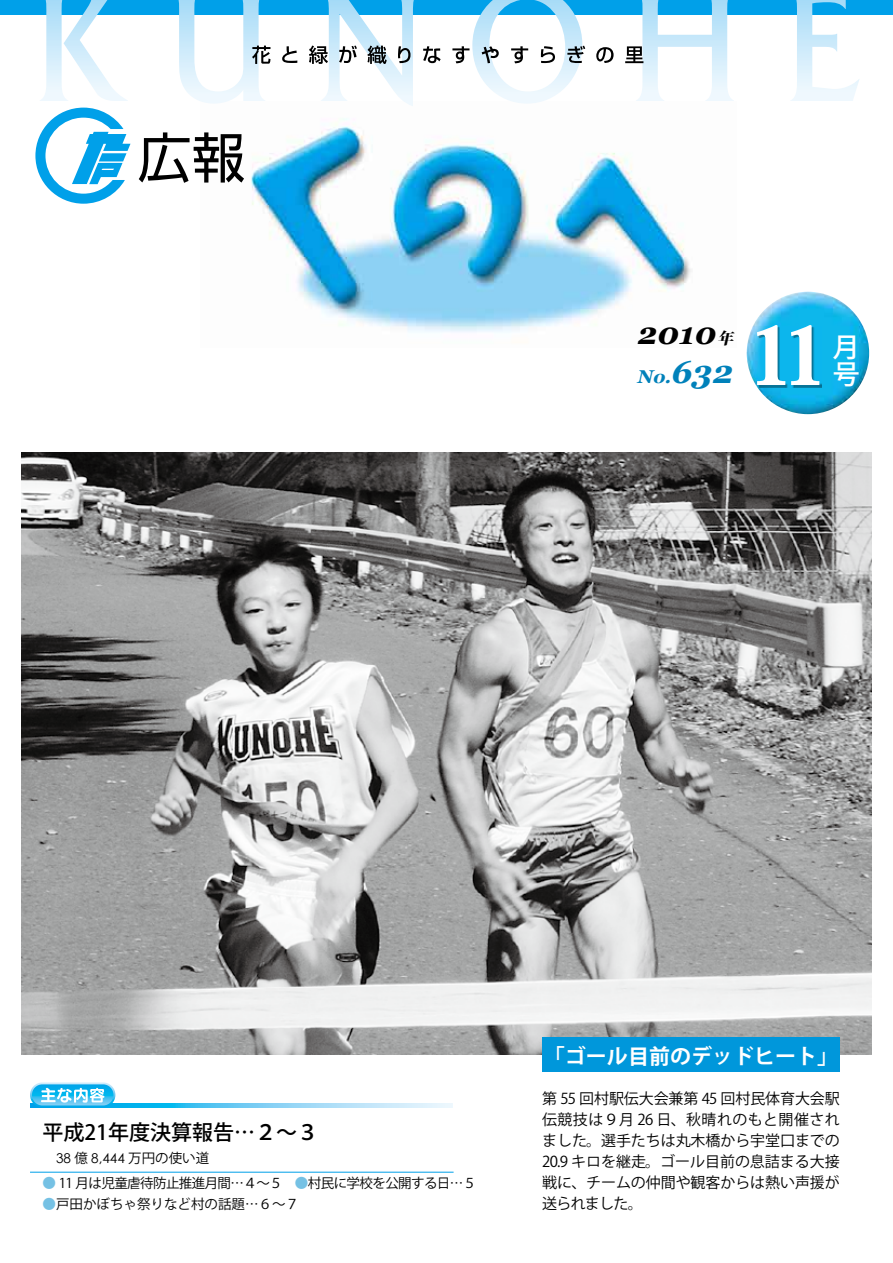
<style>
.page{position:relative;width:893px;height:1263px;background:#fff}
.page>*{position:absolute;margin:0;border:0;box-sizing:border-box;transform-origin:0 0}
.t1{font:800 81px "Koz Min Std";color:#fff}
.t2{font:italic 700 31.8px "Georgia";color:#0081ba}
.t3{font:italic 700 30.45px "Georgia";color:#000}
.t4{font:500 27px/27px "Koz Go Std";color:#fff}
.t5{font:500 21px "Koz Go Std";color:#000}
.t6{font:700 21px "Koz Go Std";color:#fff}
.t7{font:italic 700 18.6px "Georgia";color:#0081ba}
.t8{font:italic 800 15.9px "Koz Min Std";color:#000}
.t9{font:15px/21px "Koz Go Std";letter-spacing:-.005em;color:#000;text-align:justify}
.t10{font:13.5px "Koz Go Std";letter-spacing:-.045em;color:#000}
.t11{font:13.5px "Koz Go Std";color:#000}
.t12{font:13.5px "Century Gothic";color:#000}
.s1{font-size:18.6px}
.s2{font-family:"Koz Go Std"}
.s3{color:#75c1e4}
</style>
<div class="page">
<img style="left:251px;top:118px;width:440px;height:215px">
<div style="left:0;top:0;width:893px;height:14px;background:#00a0e9"></div>
<svg style="left:40px;top:0;width:88px;height:101px"></svg>
<svg style="left:790px;top:0;width:69px;height:101px"></svg>
<svg style="left:35px;top:108px;width:95px;height:96px"></svg>
<svg style="left:139px;top:132px;width:105px;height:51px"></svg>
<svg style="left:179px;top:0;width:91px;height:104px"></svg>
<svg style="left:282px;top:46px;width:15px;height:17px"></svg>
<svg style="left:309px;top:0;width:105px;height:106px"></svg>
<svg style="left:423px;top:46px;width:18px;height:17px"></svg>
<svg style="left:452px;top:0;width:133px;height:104px"></svg>
<svg style="left:596px;top:47px;width:18px;height:16px"></svg>
<svg style="left:625px;top:0;width:109px;height:101px"></svg>
<img style="left:22px;top:452px;width:849px;height:602px">
<svg style="left:115px;top:1104px;width:338px;height:3px"></svg>
<svg style="left:30px;top:1082px;width:85px;height:25px"></svg>
<hr style="left:30px;top:1172px;width:424px;height:1px;background:#00a0e9">
<img style="left:747px;top:292px;width:122px;height:122px">
<div style="left:542px;top:1038px;width:298px;height:34px;background:#0097db"></div>
<img style="left:759px;top:327px;width:63px;height:60px">
<h3 class="t3" style="left:636px;top:317px;width:88px">2010</h3>
<h1 class="t1" style="left:745px;top:301px;width:87px">11</h1>
<p class="t8" style="left:717px;top:327px;width:22px">年</p>
<h2 class="t2" style="left:664px;top:354px;width:77px"><span class="s1">.</span>632</h2>
<p class="t7" style="left:636px;top:366px;width:34px">No</p>
<h3 class="t4" style="left:833px;top:335px;width:27px">月号</h3>
<h3 class="t5" style="left:43px;top:1119px;width:277px">平成21年度決算報告...２~３</h3>
<p class="t12" style="left:56px;top:1148px;width:155px">38 <span class="s2">億</span> 8,444 <span class="s2">万円の使い道</span></p>
<p class="t10" style="left:43px;top:1175px;width:435px"><span class="s3">●</span> 11 月は児童虐待防止推進月間…４～５　<span class="s3">●</span>村民に学校を公開する日...５</p>
<p class="t11" style="left:43px;top:1196px;width:258px"><span class="s3">●</span>戸田かぼちゃ祭りなど村の話題...６~７</p>
<h3 class="t6" style="left:544px;top:1042px;width:296px">「ゴール目前のデッドヒート「</h3>
<p class="t9" style="left:542px;top:1089px;width:299px">第 55 回村駅伝大会兼第 45 回村民体育大会駅伝競技は９月 26 日、秋晴れのもと開催されました。選手たちは丸木橋から宇堂口までの20.9 キロを継走。ゴール目前の息詰まる大接戦に、チームの仲間や観客からは熱い声援が送られました。</p>
</div>
